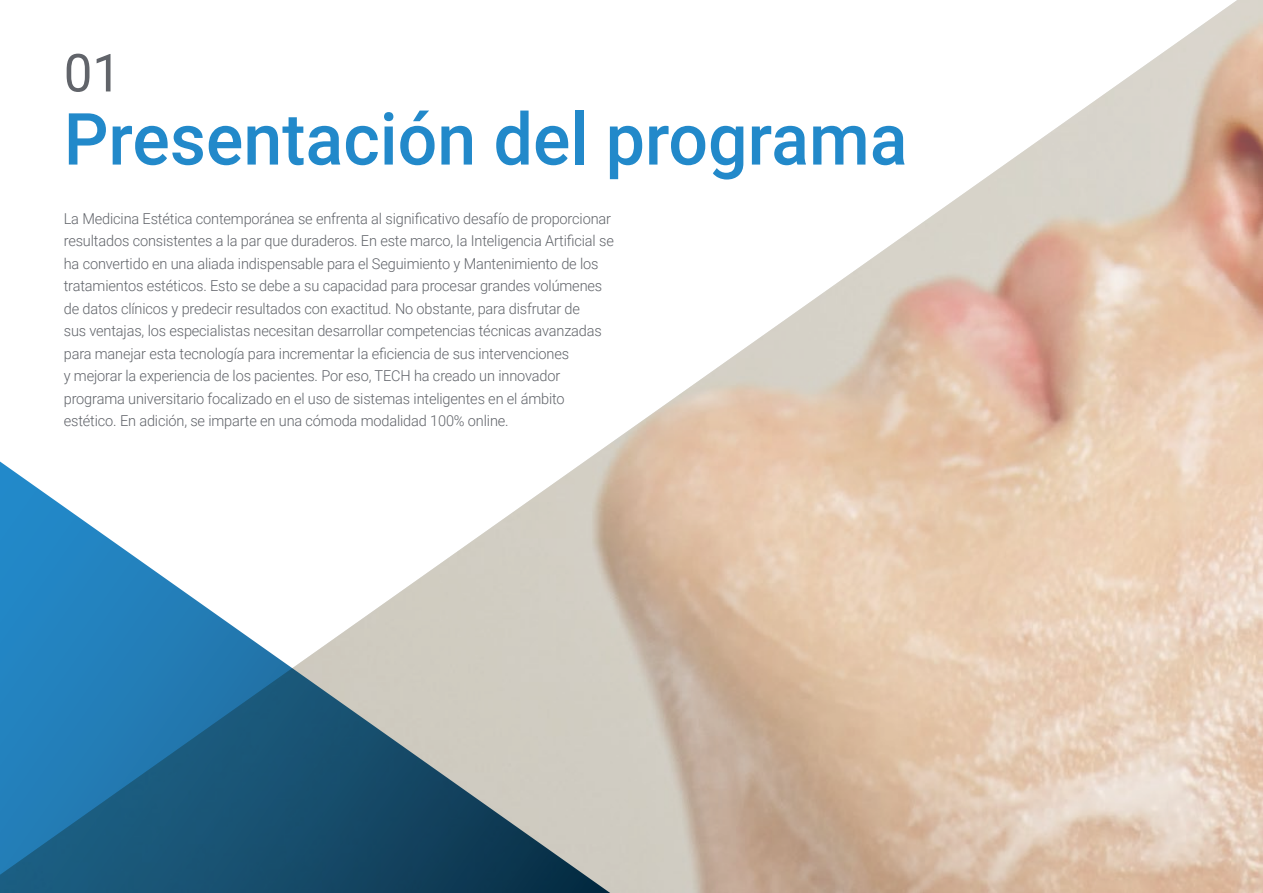
<style>
.page{position:relative;width:1263px;height:893px;background:#fff}
.page>*{position:absolute;margin:0;border:0;box-sizing:border-box;transform-origin:0 0}
.t1{font:500 72px "Roboto";color:#2289ca}
.t2{font:52.5px "Roboto";color:#61646a}
.t3{font:300 15px/22.5px "Roboto";letter-spacing:-.01em;color:#61646a}
</style>
<div class="page">
<img style="left:607px;top:0;width:656px;height:893px">
<svg style="left:0;top:446px;width:640px;height:447px"></svg>
<h2 class="t2" style="left:64px;top:36px;width:59px">01</h2>
<h1 class="t1" style="left:64px;top:89px;width:845px">Presentación del programa</h1>
<p class="t3" style="left:64px;top:207px;width:552px">La Medicina Estética contemporánea se enfrenta al significativo desafío de proporcionar resultados consistentes a la par que duraderos. En este marco, la Inteligencia Artificial se ha convertido en una aliada indispensable para el Seguimiento y Mantenimiento de los tratamientos estéticos. Esto se debe a su capacidad para procesar grandes volúmenes de datos clínicos y predecir resultados con exactitud. No obstante, para disfrutar de<br>sus ventajas, los especialistas necesitan desarrollar competencias técnicas avanzadas para manejar esta tecnología para incrementar la eficiencia de sus intervenciones<br>y mejorar la experiencia de los pacientes. Por eso, TECH ha creado un innovador programa universitario focalizado en el uso de sistemas inteligentes en el ámbito estético. En adición, se imparte en una cómoda modalidad 100% online.</p>
</div>
